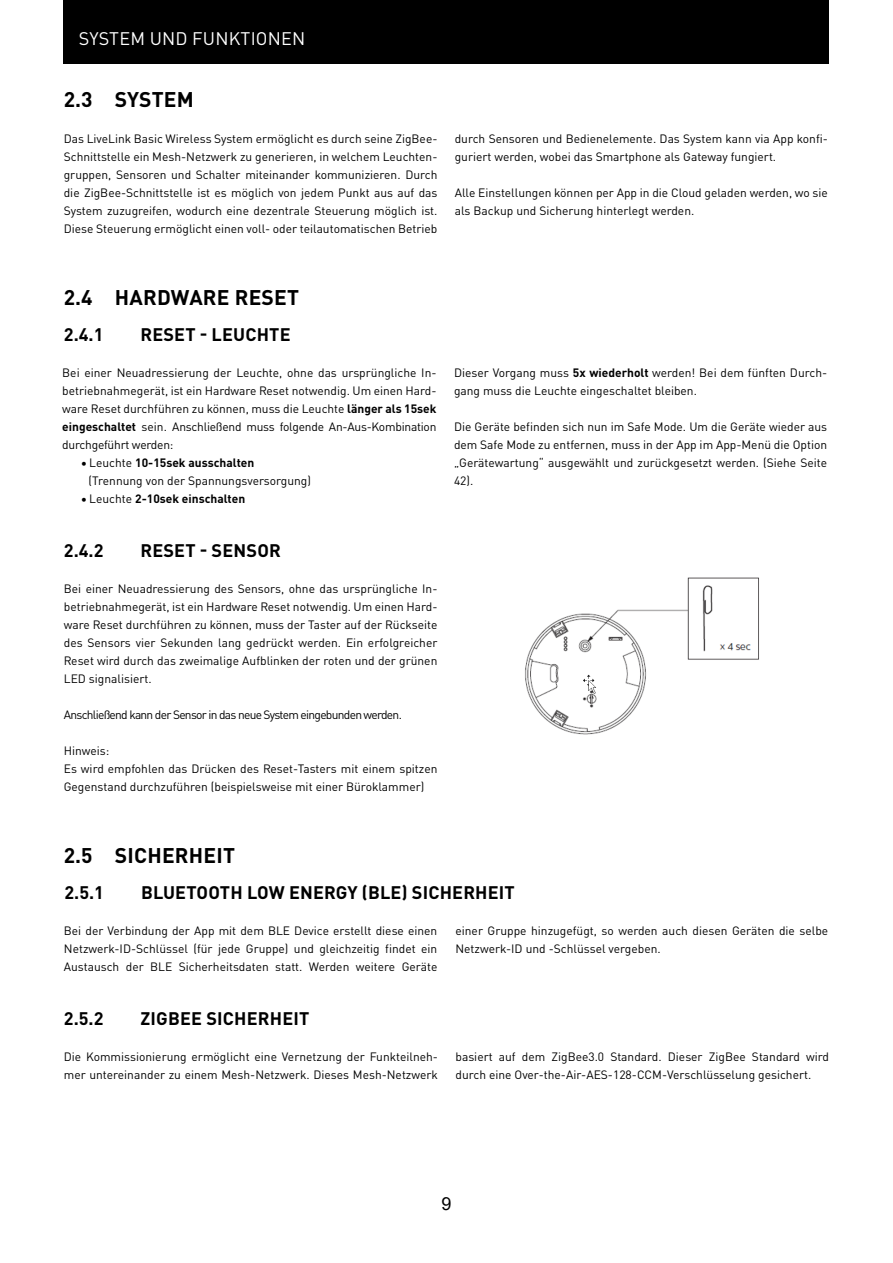
<style>
.page{position:relative;width:893px;height:1263px;background:#fff}
.page>*{position:absolute;margin:0;border:0;box-sizing:border-box;transform-origin:0 0}
.t1{font:700 21px "DIN Pro";letter-spacing:.01em;color:#000}
.t2{font:700 18px "DIN Pro";letter-spacing:.01em;color:#000}
.t3{font:18px "DIN Pro";letter-spacing:.01em;color:#fff}
.t4{font:18px "Arial";color:#000}
.t5{font:12px/18px "DIN Pro";color:#000}
.t6{font:12px "DIN Pro";letter-spacing:-.06em;color:#000}
.t7{font:700 12px "DIN Pro";color:#000}
.s1{font-weight:700}
.s2{font-weight:400}
</style>
<div class="page">
<div style="left:64px;top:0;width:765px;height:64px;background:#000"></div>
<img style="left:525px;top:577px;width:234px;height:158px">
<div style="left:520px;top:575px;width:11px;height:18px;background:#fff"></div>
<div style="left:684px;top:711px;width:101px;height:26px;background:#fff"></div>
<h2 class="t3" style="left:79px;top:24px;width:228px">SYSTEM UND FUNKTIONEN</h2>
<h1 class="t1" style="left:64px;top:83px;width:132px">2.3 SYSTEM</h1>
<p class="t5" style="left:64px;top:129px;width:375px;text-align:justify">Das LiveLink Basic Wireless System ermöglicht es durch seine ZigBee-Schnittstelle ein Mesh-Netzwerk zu generieren, in welchem Leuchten&shy;gruppen, Sensoren und Schalter miteinander kommunizieren. Durch die ZigBee-Schnittstelle ist es möglich von jedem Punkt aus auf das System zuzugreifen, wodurch eine dezentrale Steuerung möglich ist.<br>Diese Steuerung ermöglicht einen voll- oder teilautomatischen Betrieb</p>
<p class="t5" style="left:455px;top:129px;width:375px">durch Sensoren und Bedienelemente. Das System kann via App konfi&shy;guriert werden, wobei das Smartphone als Gateway fungiert.</p>
<p class="t5" style="left:455px;top:183px;width:375px">Alle Einstellungen können per App in die Cloud geladen werden, wo sie als Backup und Sicherung hinterlegt werden.</p>
<h1 class="t1" style="left:64px;top:281px;width:237px">2.4 HARDWARE RESET</h1>
<h2 class="t2" style="left:64px;top:321px;width:41px">2.4.1</h2>
<h2 class="t2" style="left:140px;top:321px;width:152px">RESET - LEUCHTE</h2>
<p class="t5" style="left:62px;top:363px;width:376px;text-align:justify">Bei einer Neuadressierung der Leuchte, ohne das ursprüngliche In&shy;betriebnahmegerät, ist ein Hardware Reset notwendig. Um einen Hard&shy;ware Reset durchführen zu können, muss die Leuchte <span class="s1">länger als 15sek eingeschaltet</span> sein. Anschließend muss folgende An-Aus-Kombination durchgeführt werden:</p>
<p class="t5" style="left:89px;top:453px;width:224px;text-indent:-8px">• Leuchte <span class="s1">10-15sek ausschalten </span>(Trennung von der Spannungsversorgung)</p>
<p class="t7" style="left:81px;top:490px;width:166px"><span class="s2">• Leuchte</span> 2-10sek einschalten</p>
<h2 class="t2" style="left:64px;top:537px;width:41px">2.4.2</h2>
<h2 class="t2" style="left:140px;top:537px;width:142px">RESET - SENSOR</h2>
<p class="t5" style="left:64px;top:579px;width:375px;text-align:justify">Bei einer Neuadressierung des Sensors, ohne das ursprüngliche In&shy;betriebnahmegerät, ist ein Hardware Reset notwendig. Um einen Hard&shy;ware Reset durchführen zu können, muss der Taster auf der Rückseite des Sensors vier Sekunden lang gedrückt werden. Ein erfolgreicher Reset wird durch das zweimalige Aufblinken der roten und der grünen LED signalisiert.</p>
<p class="t6" style="left:64px;top:706px;width:340px">Anschließend kann der Sensor in das neue System eingebunden werden.</p>
<p class="t5" style="left:64px;top:741px;width:375px">Hinweis:<br>Es wird empfohlen das Drücken des Reset-Tasters mit einem spitzen<br>Gegenstand durchzuführen (beispielsweise mit einer Büroklammer)</p>
<p class="t5" style="left:454px;top:363px;width:375px">Dieser Vorgang muss <span class="s1">5x wiederholt</span> werden! Bei dem fünften Durch&shy;gang muss die Leuchte eingeschaltet bleiben.</p>
<p class="t5" style="left:454px;top:417px;width:375px;text-align:justify">Die Geräte befinden sich nun im Safe Mode. Um die Geräte wieder aus dem Safe Mode zu entfernen, muss in der App im App-Menü die Option „Gerätewartung“ ausgewählt und zurückgesetzt werden. (Siehe Seite 42).</p>
<h1 class="t1" style="left:64px;top:839px;width:173px">2.5 SICHERHEIT</h1>
<h2 class="t2" style="left:65px;top:879px;width:41px">2.5.1</h2>
<h2 class="t2" style="left:141px;top:879px;width:375px">BLUETOOTH LOW ENERGY (BLE) SICHERHEIT</h2>
<p class="t5" style="left:64px;top:921px;width:375px;text-align:justify">Bei der Verbindung der App mit dem BLE Device erstellt diese einen Netzwerk-ID-Schlüssel (für jede Gruppe) und gleichzeitig findet ein Austausch der BLE Sicherheitsdaten statt. Werden weitere Geräte</p>
<p class="t5" style="left:455px;top:921px;width:374px">einer Gruppe hinzugefügt, so werden auch diesen Geräten die selbe<br>Netzwerk-ID und -Schlüssel vergeben.</p>
<h2 class="t2" style="left:64px;top:1005px;width:41px">2.5.2</h2>
<h2 class="t2" style="left:141px;top:1005px;width:170px">ZIGBEE SICHERHEIT</h2>
<p class="t5" style="left:64px;top:1047px;width:376px">Die Kommissionierung ermöglicht eine Vernetzung der Funkteilneh&shy;mer untereinander zu einem Mesh-Netzwerk. Dieses Mesh-Netzwerk</p>
<p class="t5" style="left:455px;top:1047px;width:375px">basiert auf dem ZigBee3.0 Standard. Dieser ZigBee Standard wird durch eine Over-the-Air-AES-128-CCM-Verschlüsselung gesichert.</p>
<h2 class="t4" style="left:441px;top:1191px;width:12px">9</h2>
</div>
